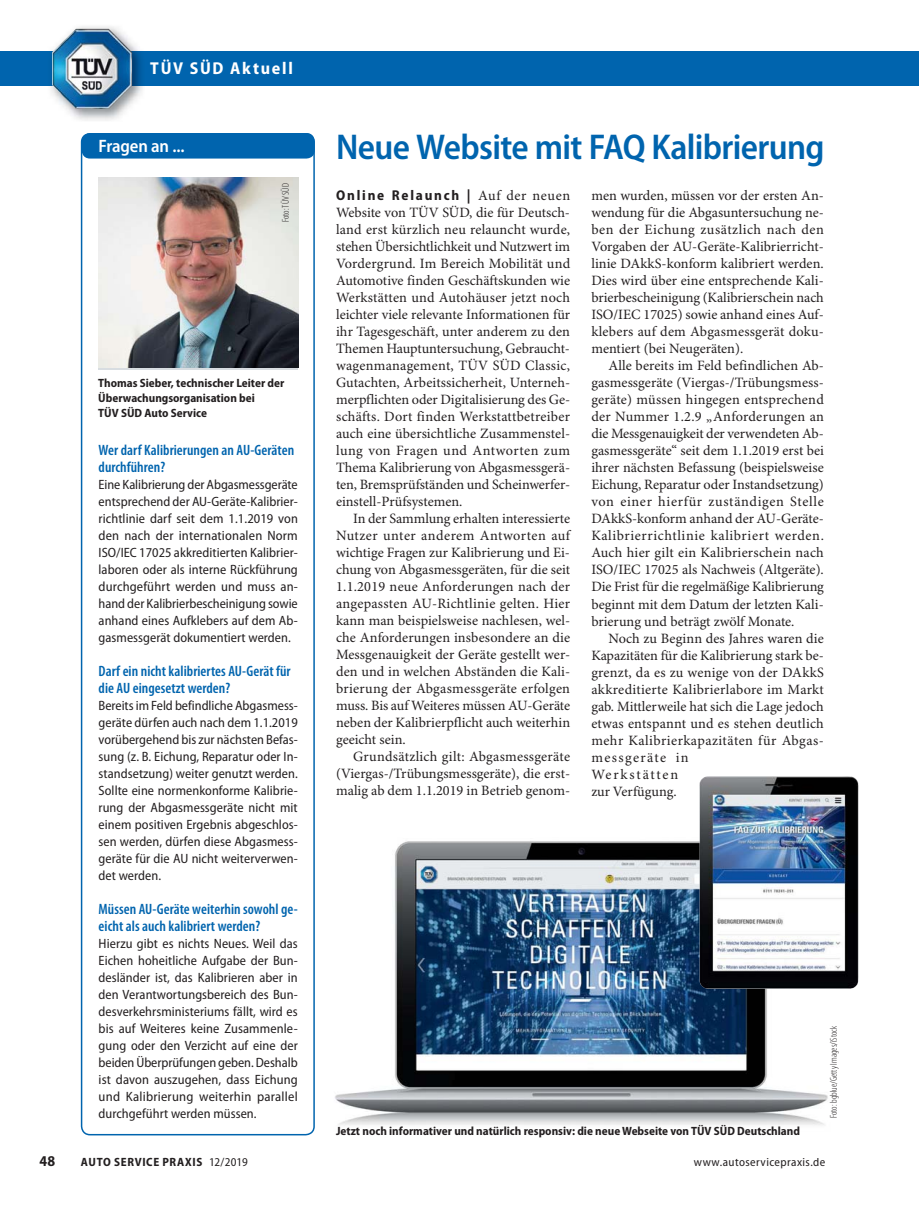
<style>
.page{position:relative;width:919px;height:1212px;background:#fff}
.page>*{position:absolute;margin:0;border:0;box-sizing:border-box;transform-origin:0 0}
.t1{font:600 semi-condensed 36px "Myriad Pro";letter-spacing:-.02em;color:#0064ae}
.t2{font:600 semi-condensed 18px "Myriad Pro";letter-spacing:-.01em;color:#fff}
.t3{font:700 semi-condensed 17.25px "Myriad Pro";letter-spacing:.1em;color:#fff}
.t4{font:600 condensed 15px/17px "Myriad Pro";letter-spacing:.005em;color:#0064ae}
.t5{font:700 semi-condensed 15px "Myriad Pro";color:#231f20}
.t6{font:14.25px/17px "Minion Pro";color:#231f20;text-align:justify}
.t7{font:700 semi-condensed 14.25px "Myriad Pro";letter-spacing:.125em;color:#231f20}
.t8{font:semi-condensed 13.5px/17px "Myriad Pro";letter-spacing:.005em;color:#231f20;text-align:justify}
.t9{font:700 semi-condensed 12px/15px "Myriad Pro";color:#231f20}
.t10{font:700 semi-condensed 12px "Myriad Pro";letter-spacing:.055em;color:#231f20}
.t11{font:semi-condensed 12px "Myriad Pro";letter-spacing:.035em;color:#231f20}
.t12{font:300 condensed 9.75px "Myriad Pro";color:#231f20}
.s1{font-family:"Minion Pro";font-weight:400;font-stretch:normal}
.s2{font-weight:400}
</style>
<div class="page">
<div style="left:0;top:52px;width:918px;height:34px;background:#0064ae"></div>
<img style="left:48px;top:26px;width:97px;height:95px">
<img style="left:48px;top:52px;width:97px;height:34px">
<img style="left:52px;top:29px;width:80px;height:80px">
<img style="left:335px;top:841px;width:493px;height:285px">
<div style="left:81px;top:133px;width:234px;height:1002px;border:2px solid #0064ae;border-radius:9px"></div>
<div style="left:82px;top:133px;width:233px;height:26px;background:#0064ae;border-radius:9px"></div>
<img style="left:98px;top:177px;width:200px;height:190px">
<img style="left:699px;top:776px;width:159px;height:213px">
<p class="t3" style="left:150px;top:62px;width:144px">TÜV SÜD Aktuell</p>
<p class="t2" style="left:99px;top:139px;width:88px">Fragen an ...</p>
<p class="t12" style="left:280px;top:222px;width:40px;rotate:-90deg">Foto: TÜV SÜD</p>
<p class="t9" style="left:98px;top:377px;width:187px">Thomas Sieber, technischer Leiter der<br>Überwachungsorganisation bei<br>TÜV SÜD Auto Service</p>
<p class="t4" style="left:99px;top:443px;width:197px">Wer darf Kalibrierungen an AU-Geräten durchführen?</p>
<p class="t8" style="left:99px;top:477px;width:201px">Eine Kalibrierung der Abgasmessgeräte entsprechend der AU-Geräte-Kalibrier&shy;richtlinie darf seit dem 1.1.2019 von den nach der internationalen Norm ISO/IEC 17025 akkreditierten Kalibrier&shy;laboren oder als interne Rückführung durchgeführt werden und muss an&shy;hand der Kalibrierbescheinigung sowie anhand eines Aufklebers auf dem Ab&shy;gasmessgerät dokumentiert werden.</p>
<p class="t4" style="left:99px;top:664px;width:193px">Darf ein nicht kalibriertes AU-Gerät für die AU eingesetzt werden?</p>
<p class="t8" style="left:99px;top:698px;width:201px">Bereits im Feld befindliche Abgasmess&shy;geräte dürfen auch nach dem 1.1.2019 vorübergehend bis zur nächsten Befas&shy;sung (z. B. Eichung, Reparatur oder In&shy;standsetzung) weiter genutzt werden.<br>Sollte eine normenkonforme Kalibrie&shy;rung der Abgasmessgeräte nicht mit einem positiven Ergebnis abgeschlos&shy;sen werden, dürfen diese Abgasmess&shy;geräte für die AU nicht weiterverwen&shy;det werden.</p>
<p class="t4" style="left:99px;top:902px;width:201px">Müssen AU-Geräte weiterhin sowohl ge&shy;eicht als auch kalibriert werden?</p>
<p class="t8" style="left:99px;top:937px;width:201px">Hierzu gibt es nichts Neues. Weil das Eichen hoheitliche Aufgabe der Bun&shy;desländer ist, das Kalibrieren aber in den Verantwortungsbereich des Bun&shy;desverkehrsministeriums fällt, wird es bis auf Weiteres keine Zusammenle&shy;gung oder den Verzicht auf eine der beiden Überprüfungen geben. Deshalb ist davon auszugehen, dass Eichung und Kalibrierung weiterhin parallel durchgeführt werden müssen.</p>
<h1 class="t1" style="left:336px;top:133px;width:490px">Neue Website mit FAQ Kalibrierung</h1>
<p class="t7" style="left:336px;top:190px;width:235px">Online Relaunch | <span class="s1">Auf der neuen</span></p>
<p class="t6" style="left:336px;top:205px;width:235px">Website von TÜV SÜD, die für Deutsch&shy;land erst kürzlich neu relauncht wurde, stehen Übersichtlichkeit und Nutzwert im Vordergrund. Im Bereich Mobilität und Automotive finden Geschäftskunden wie Werkstätten und Autohäuser jetzt noch leichter viele relevante Informationen für ihr Tagesgeschäft, unter anderem zu den Themen Hauptuntersuchung, Gebraucht&shy;wagenmanagement, TÜV SÜD Classic, Gutachten, Arbeitssicherheit, Unterneh&shy;merpflichten oder Digitalisierung des Ge&shy;schäfts. Dort finden Werkstattbetreiber auch eine übersichtliche Zusammenstel&shy;lung von Fragen und Antworten zum Thema Kalibrierung von Abgasmessgerä&shy;ten, Bremsprüfständen und Scheinwerfer&shy;einstell-Prüfsystemen.</p>
<p class="t6" style="left:336px;top:511px;width:235px;text-indent:17px">In der Sammlung erhalten interessierte Nutzer unter anderem Antworten auf wichtige Fragen zur Kalibrierung und Ei&shy;chung von Abgasmessgeräten, für die seit 1.1.2019 neue Anforderungen nach der angepassten AU-Richtlinie gelten. Hier kann man beispielsweise nachlesen, wel&shy;che Anforderungen insbesondere an die Messgenauigkeit der Geräte gestellt wer&shy;den und in welchen Abständen die Kali&shy;brierung der Abgasmessgeräte erfolgen muss. Bis auf Weiteres müssen AU-Geräte neben der Kalibrierpflicht auch weiterhin geeicht sein.</p>
<p class="t6" style="left:336px;top:750px;width:235px;text-indent:17px">Grundsätzlich gilt: Abgasmessgeräte (Viergas-/Trübungsmessgeräte), die erst&shy;malig ab dem 1.1.2019 in Betrieb genom-</p>
<p class="t6" style="left:591px;top:188px;width:234px">men wurden, müssen vor der ersten An&shy;wendung für die Abgasuntersuchung ne&shy;ben der Eichung zusätzlich nach den Vorgaben der AU-Geräte-Kalibrierricht&shy;linie DAkkS-konform kalibriert werden.<br>Dies wird über eine entsprechende Kali&shy;brierbescheinigung (Kalibrierschein nach ISO/IEC 17025) sowie anhand eines Auf&shy;klebers auf dem Abgasmessgerät doku&shy;mentiert (bei Neugeräten).</p>
<p class="t6" style="left:591px;top:358px;width:234px;text-indent:17px">Alle bereits im Feld befindlichen Ab&shy;gasmessgeräte (Viergas-/Trübungsmess&shy;geräte) müssen hingegen entsprechend der Nummer 1.2.9 „Anforderungen an die Messgenauigkeit der verwendeten Ab&shy;gasmessgeräte“ seit dem 1.1.2019 erst bei ihrer nächsten Befassung (beispielsweise Eichung, Reparatur oder Instandsetzung) von einer hierfür zuständigen Stelle DAkkS-konform anhand der AU-Geräte-Kalibrierrichtlinie kalibriert werden.<br>Auch hier gilt ein Kalibrierschein nach ISO/IEC 17025 als Nachweis (Altgeräte).<br>Die Frist für die regelmäßige Kalibrierung beginnt mit dem Datum der letzten Kali&shy;brierung und beträgt zwölf Monate.</p>
<p class="t6" style="left:591px;top:631px;width:234px;text-align:left;text-indent:17px">Noch zu Beginn des Jahres waren die<br>Kapazitäten für die Kalibrierung stark be&shy;grenzt, da es zu wenige von der DAkkS akkreditierte Kalibrierlabore im Markt gab. Mittlerweile hat sich die Lage jedoch etwas entspannt und es stehen deutlich mehr Kalibrierkapazitäten für Abgas&shy;messgeräte in<br>Werkstätten<br>zur Verfügung.</p>
<p class="t12" style="left:827px;top:1118px;width:94px;rotate:-90deg">Foto: bgblue/Getty Images/iStock</p>
<p class="t9" style="left:336px;top:1125px;width:465px">Jetzt noch informativer und natürlich responsiv: die neue Webseite von TÜV SÜD Deutschland</p>
<p class="t5" style="left:39px;top:1155px;width:17px">48</p>
<p class="t10" style="left:81px;top:1157px;width:168px">AUTO SERVICE PRAXIS <span class="s2">12/2019</span></p>
<p class="t11" style="left:693px;top:1157px;width:133px">www.autoservicepraxis.de</p>
</div>
